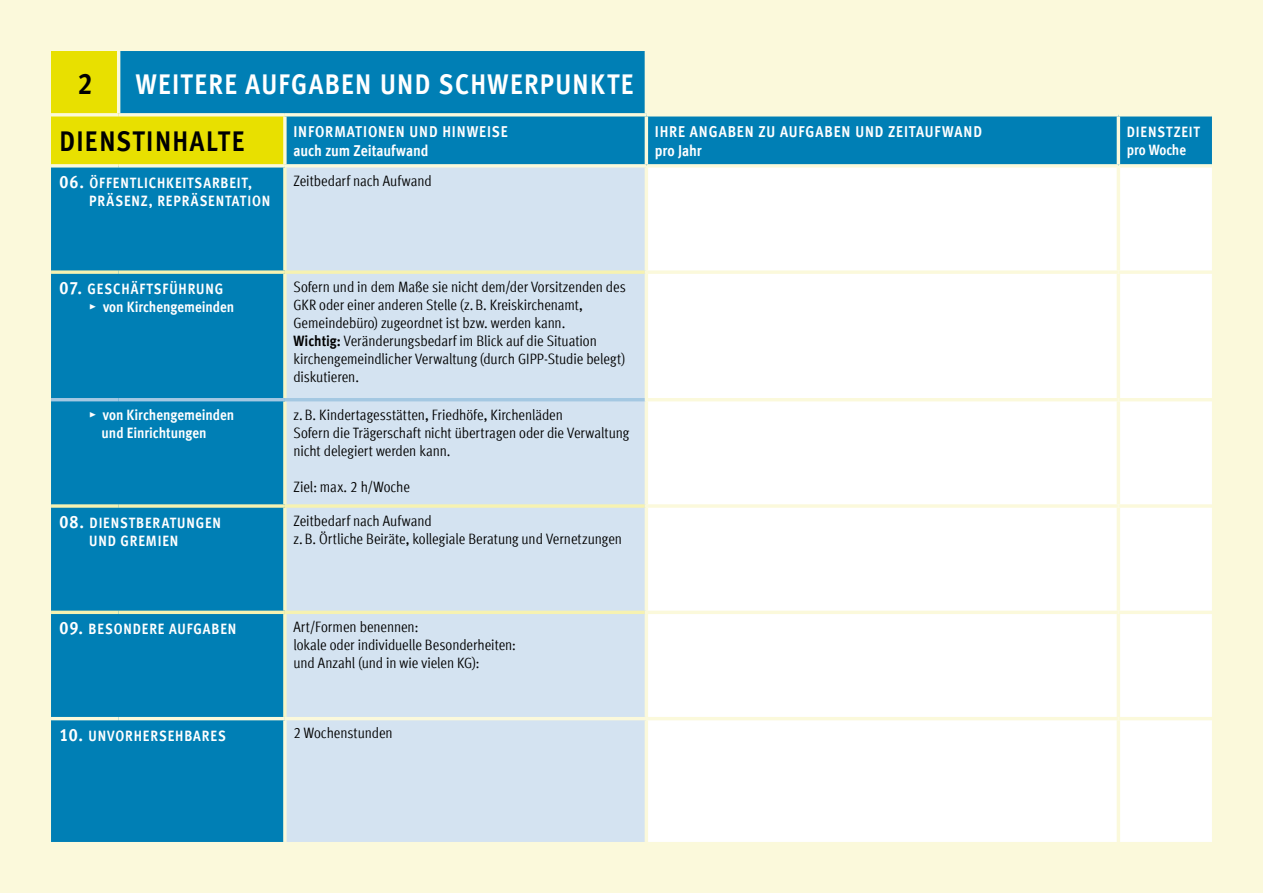
<style>
.page{position:relative;width:1263px;height:893px;background:#fbf9db}
.page>*{position:absolute;margin:0;border:0;box-sizing:border-box;transform-origin:0 0}
.normal_Einlage{font:700 condensed 30px "Meta Offc";color:#000}
.normal_Einlage-2{font:700 condensed 28.5px "Meta Offc";letter-spacing:.05em;color:#fff}
.fett_groß_inv{font:700 condensed 28.5px "Meta Offc";letter-spacing:.05em;color:#000}
.normal_Einlage-3{font:700 condensed 15.75px "Meta Offc";letter-spacing:.055em;color:#fff}
.normal_Einlage-4{font:700 condensed 15.75px "Meta Offc";letter-spacing:-.005em;color:#fff}
.normal_Einlage-5{font:condensed 15px "Meta Offc";letter-spacing:-.005em;color:#000}
.fett_groß_inv-2{font:700 condensed 15px "Meta Offc";letter-spacing:.055em;color:#fff}
.normal_Einlage-6{font:700 condensed 15px/18px "Meta Offc";color:#fff}
.normal_Einlage-7{font:700 condensed 15px/18px "Meta Offc";letter-spacing:.055em;color:#fff}
.s1{font-size:18px}
.s2{font-weight:400}
.s3{font-weight:700}
</style>
<div class="page">
<div style="left:51px;top:51px;width:594px;height:791px;background:#007fb5"></div>
<div style="left:51px;top:115px;width:234px;height:51px;background:#e8e000"></div>
<div style="left:287px;top:117px;width:925px;height:47px;background:#007fb5"></div>
<div style="left:287px;top:168px;width:358px;height:674px;background:#d4e3f1"></div>
<div style="left:648px;top:168px;width:564px;height:674px;background:#fff"></div>
<hr style="left:117px;top:51px;width:3px;height:62px;background:#fbf9db">
<svg style="left:283px;top:720px;width:4px;height:122px"></svg>
<svg style="left:283px;top:168px;width:4px;height:102px"></svg>
<svg style="left:283px;top:274px;width:4px;height:124px"></svg>
<svg style="left:283px;top:401px;width:4px;height:103px"></svg>
<svg style="left:283px;top:508px;width:4px;height:103px"></svg>
<svg style="left:283px;top:614px;width:4px;height:103px"></svg>
<hr style="left:1117px;top:168px;width:3px;height:102px;background:#fbf9db">
<hr style="left:1117px;top:274px;width:3px;height:124px;background:#fbf9db">
<hr style="left:1117px;top:401px;width:3px;height:103px;background:#fbf9db">
<hr style="left:1117px;top:508px;width:3px;height:103px;background:#fbf9db">
<hr style="left:1117px;top:614px;width:3px;height:103px;background:#fbf9db">
<hr style="left:1117px;top:720px;width:3px;height:122px;background:#fbf9db">
<hr style="left:645px;top:117px;width:3px;height:47px;background:#fbf9db">
<hr style="left:1117px;top:117px;width:3px;height:47px;background:#fbf9db">
<svg style="left:283px;top:117px;width:4px;height:47px"></svg>
<svg style="left:51px;top:113px;width:68px;height:4px"></svg>
<svg style="left:119px;top:113px;width:166px;height:4px"></svg>
<svg style="left:285px;top:113px;width:361px;height:4px"></svg>
<svg style="left:646px;top:113px;width:472px;height:4px"></svg>
<svg style="left:1118px;top:114px;width:94px;height:3px"></svg>
<svg style="left:51px;top:164px;width:68px;height:4px"></svg>
<svg style="left:119px;top:164px;width:166px;height:4px"></svg>
<svg style="left:285px;top:164px;width:361px;height:4px"></svg>
<svg style="left:646px;top:164px;width:472px;height:4px"></svg>
<svg style="left:1118px;top:164px;width:94px;height:4px"></svg>
<svg style="left:648px;top:270px;width:470px;height:4px"></svg>
<hr style="left:1118px;top:270px;width:94px;height:4px;background:#fbf9db">
<hr style="left:645px;top:398px;width:473px;height:3px;background:#fbf9db">
<hr style="left:1118px;top:398px;width:94px;height:3px;background:#fbf9db">
<hr style="left:645px;top:504px;width:473px;height:4px;background:#fbf9db">
<hr style="left:1118px;top:504px;width:94px;height:4px;background:#fbfae2">
<hr style="left:645px;top:611px;width:473px;height:3px;background:#fbf9db">
<hr style="left:1118px;top:611px;width:94px;height:3px;background:#fbf9db">
<hr style="left:51px;top:717px;width:68px;height:3px;background:#fbf9db">
<hr style="left:119px;top:717px;width:166px;height:3px;background:#fbf9db">
<hr style="left:285px;top:717px;width:361px;height:3px;background:#fbf9db">
<hr style="left:646px;top:717px;width:472px;height:3px;background:#fbf9db">
<hr style="left:1118px;top:717px;width:94px;height:3px;background:#fbf9db">
<svg style="left:51px;top:270px;width:68px;height:4px"></svg>
<svg style="left:119px;top:270px;width:166px;height:4px"></svg>
<svg style="left:285px;top:270px;width:360px;height:4px"></svg>
<svg style="left:51px;top:504px;width:68px;height:4px"></svg>
<svg style="left:119px;top:504px;width:166px;height:4px"></svg>
<svg style="left:285px;top:504px;width:360px;height:4px"></svg>
<hr style="left:51px;top:611px;width:68px;height:3px;background:#f6f2b1">
<hr style="left:119px;top:611px;width:166px;height:3px;background:#f6f2b1">
<hr style="left:285px;top:611px;width:360px;height:3px;background:#f6f2b1">
<hr style="left:51px;top:398px;width:68px;height:3px;background:#a4c8e2">
<hr style="left:119px;top:398px;width:166px;height:3px;background:#a4c8e2">
<hr style="left:285px;top:398px;width:360px;height:3px;background:#a4c8e2">
<p class="normal_Einlage" style="left:77px;top:66px;width:16px">2</p>
<p class="normal_Einlage-2" style="left:136px;top:67px;width:499px">WEITERE AUFGABEN UND SCHWERPUNKTE</p>
<p class="fett_groß_inv" style="left:60px;top:124px;width:186px">DIENSTINHALTE</p>
<p class="normal_Einlage-3" style="left:293px;top:122px;width:216px">INFORMATIONEN UND HINWEISE</p>
<p class="normal_Einlage-4" style="left:293px;top:141px;width:137px">auch zum Zeitaufwand</p>
<p class="fett_groß_inv-2" style="left:60px;top:174px;width:194px"><span class="s1">06.</span> ÖFFENTLICHKEITSARBEIT,</p>
<p class="fett_groß_inv-2" style="left:89px;top:192px;width:183px">PRÄSENZ, REPRÄSENTATION</p>
<p class="normal_Einlage-5" style="left:293px;top:172px;width:140px">Zeitbedarf nach Aufwand</p>
<p class="normal_Einlage-3" style="left:655px;top:122px;width:329px">IHRE ANGABEN ZU AUFGABEN UND ZEITAUFWAND</p>
<p class="normal_Einlage-3" style="left:655px;top:141px;width:48px">pro Jahr</p>
<p class="fett_groß_inv-2" style="left:60px;top:280px;width:165px"><span class="s1">07.</span> GESCHÄFTSFÜHRUNG</p>
<p class="normal_Einlage-6" style="left:89px;top:298px;width:147px"><span class="s2">▶</span> von Kirchengemeinden</p>
<p class="normal_Einlage-5" style="left:293px;top:278px;width:334px">Sofern und in dem Maße sie nicht dem/der Vorsitzenden des</p>
<p class="normal_Einlage-5" style="left:293px;top:296px;width:291px">GKR oder einer anderen Stelle (z.B. Kreiskirchenamt,</p>
<p class="normal_Einlage-5" style="left:293px;top:314px;width:273px">Gemeindebüro) zugeordnet ist bzw. werden kann.</p>
<p class="normal_Einlage-5" style="left:293px;top:332px;width:305px"><span class="s3">Wichtig:</span> Veränderungsbedarf im Blick auf die Situation</p>
<p class="normal_Einlage-5" style="left:293px;top:350px;width:333px">kirchengemeindlicher Verwaltung (durch GIPP-Studie belegt)</p>
<p class="normal_Einlage-5" style="left:293px;top:368px;width:67px">diskutieren.</p>
<p class="normal_Einlage-6" style="left:102px;top:406px;width:134px;text-indent:-12px"><span class="s2">▶</span> von Kirchengemeinden und Einrichtungen</p>
<p class="normal_Einlage-5" style="left:293px;top:406px;width:271px">z.B. Kindertagesstätten, Friedhöfe, Kirchenläden</p>
<p class="normal_Einlage-5" style="left:293px;top:424px;width:337px">Sofern die Trägerschaft nicht übertragen oder die Verwaltung</p>
<p class="normal_Einlage-5" style="left:293px;top:442px;width:159px">nicht delegiert werden kann.</p>
<p class="normal_Einlage-5" style="left:293px;top:478px;width:118px">Ziel: max. 2 h/Woche</p>
<p class="fett_groß_inv-2" style="left:60px;top:514px;width:163px"><span class="s1">08.</span> DIENSTBERATUNGEN</p>
<p class="fett_groß_inv-2" style="left:89px;top:532px;width:91px">UND GREMIEN</p>
<p class="normal_Einlage-5" style="left:293px;top:512px;width:140px">Zeitbedarf nach Aufwand</p>
<p class="normal_Einlage-5" style="left:293px;top:530px;width:330px">z.B. Örtliche Beiräte, kollegiale Beratung und Vernetzungen</p>
<p class="fett_groß_inv-2" style="left:60px;top:620px;width:178px"><span class="s1">09.</span> BESONDERE AUFGABEN</p>
<p class="normal_Einlage-5" style="left:293px;top:618px;width:126px">Art/Formen benennen:</p>
<p class="normal_Einlage-5" style="left:293px;top:636px;width:224px">lokale oder individuelle Besonderheiten:</p>
<p class="normal_Einlage-5" style="left:293px;top:654px;width:188px">und Anzahl (und in wie vielen KG):</p>
<p class="fett_groß_inv-2" style="left:60px;top:727px;width:168px"><span class="s1">10.</span> UNVORHERSEHBARES</p>
<p class="normal_Einlage-5" style="left:293px;top:725px;width:101px">2 Wochenstunden</p>
<p class="normal_Einlage-7" style="left:1127px;top:123px;width:75px">DIENSTZEIT pro Woche</p>
</div>
